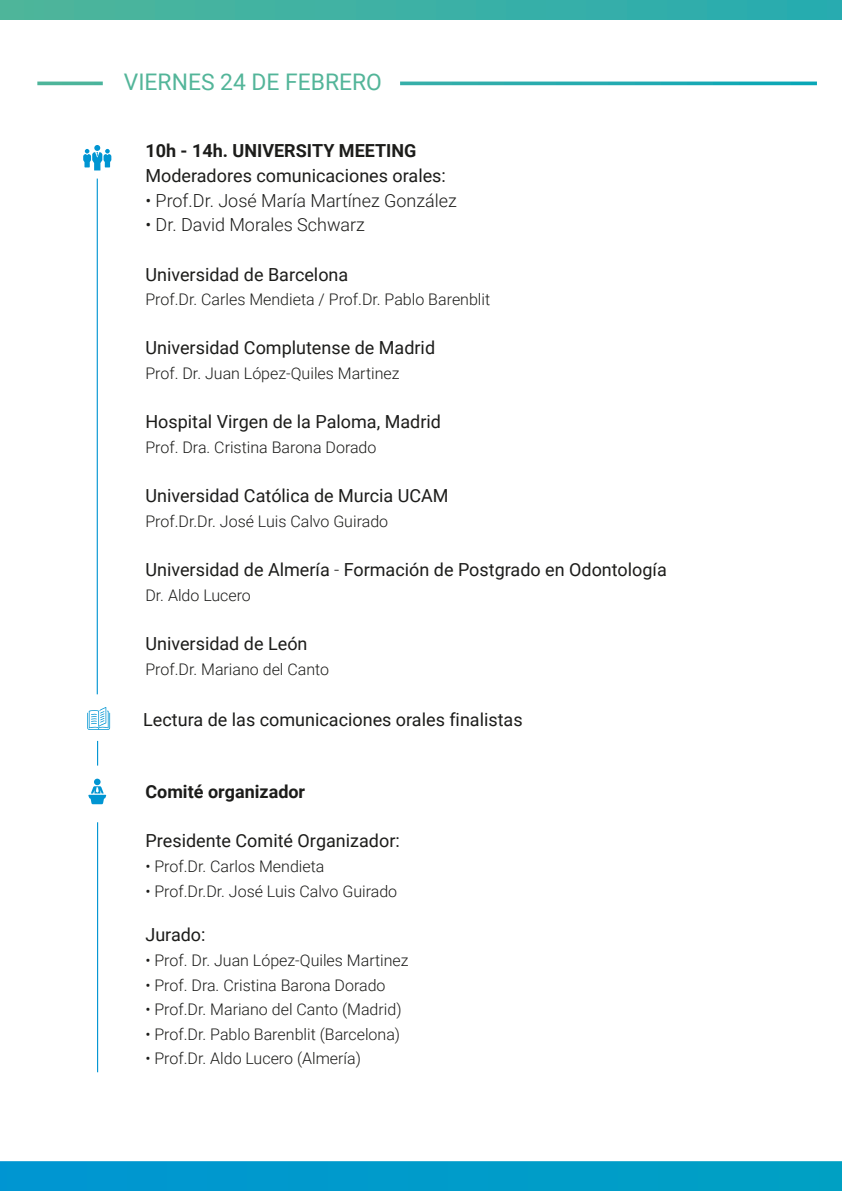
<style>
.page{position:relative;width:842px;height:1191px;background:#fff}
.page>*{position:absolute;margin:0;border:0;box-sizing:border-box;transform-origin:0 0}
.t1{font:22.8px "Roboto";color:#53b599}
.t2{font:18px "Roboto";color:#1c1c1a}
.t3{font:300 18px "Roboto";color:#1c1c1a}
.t4{font:700 18px "Roboto";color:#1c1c1a}
.t5{font:300 16px "Roboto";color:#1c1c1a}
.s1{font-weight:300}
</style>
<div class="page">
<div style="left:0;top:0;width:842px;height:20px;background:linear-gradient(to right,#4fb69a,#28acb0)"></div>
<div style="left:0;top:1161px;width:842px;height:30px;background:#009bca"></div>
<hr style="left:37px;top:82px;width:66px;height:3px;background:#4db59b">
<svg style="left:400px;top:82px;width:417px;height:3px"></svg>
<hr style="left:97px;top:822px;width:1px;height:250px;background:#0095d2">
<svg style="left:97px;top:741px;width:1px;height:24px"></svg>
<hr style="left:97px;top:179px;width:1px;height:515px;background:#0095d2">
<div style="left:94px;top:778px;width:7px;height:7px;background:#0095d2;border-radius:50%"></div>
<svg style="left:88px;top:786px;width:18px;height:18px"></svg>
<svg style="left:83px;top:145px;width:28px;height:25px"></svg>
<svg style="left:87px;top:707px;width:23px;height:23px"></svg>
<h1 class="t1" style="left:124px;top:66px;width:260px">VIERNES 24 DE FEBRERO</h1>
<p class="t4" style="left:145px;top:138px;width:273px">10h - 14h. UNIVERSITY MEETING</p>
<p class="t2" style="left:145px;top:163px;width:302px">Moderadores comunicaciones orales:</p>
<p class="t3" style="left:145px;top:188px;width:313px">• Prof.Dr. José María Martínez González</p>
<p class="t3" style="left:145px;top:212px;width:221px">• Dr. David Morales Schwarz</p>
<p class="t2" style="left:145px;top:261px;width:204px">Universidad de Barcelona</p>
<p class="t5" style="left:145px;top:288px;width:346px">Prof.Dr. Carles Mendieta / Prof.Dr. Pablo Barenblit</p>
<p class="t2" style="left:145px;top:335px;width:291px">Universidad Complutense de Madrid</p>
<p class="t5" style="left:145px;top:362px;width:256px">Prof. Dr. Juan López-Quiles Martinez</p>
<p class="t2" style="left:145px;top:409px;width:297px">Hospital Virgen de la Paloma, Madrid</p>
<p class="t5" style="left:145px;top:436px;width:233px">Prof. Dra. Cristina Barona Dorado</p>
<p class="t2" style="left:145px;top:483px;width:305px">Universidad Católica de Murcia UCAM</p>
<p class="t5" style="left:145px;top:510px;width:244px">Prof.Dr.Dr. José Luis Calvo Guirado</p>
<p class="t2" style="left:145px;top:557px;width:523px">Universidad de Almería <span class="s1">-</span> Formación de Postgrado en Odontología</p>
<p class="t5" style="left:145px;top:584px;width:107px">Dr. Aldo Lucero</p>
<p class="t2" style="left:145px;top:631px;width:164px">Universidad de León</p>
<p class="t5" style="left:145px;top:658px;width:185px">Prof.Dr. Mariano del Canto</p>
<p class="t2" style="left:143px;top:707px;width:381px">Lectura de las comunicaciones orales finalistas</p>
<p class="t4" style="left:145px;top:779px;width:161px">Comité organizador</p>
<p class="t2" style="left:145px;top:828px;width:256px">Presidente Comité Organizador:</p>
<p class="t5" style="left:145px;top:855px;width:181px">• Prof.Dr. Carlos Mendieta</p>
<p class="t5" style="left:145px;top:879px;width:253px">• Prof.Dr.Dr. José Luis Calvo Guirado</p>
<p class="t2" style="left:145px;top:922px;width:62px">Jurado:</p>
<p class="t5" style="left:145px;top:949px;width:265px">• Prof. Dr. Juan López-Quiles Martinez</p>
<p class="t5" style="left:145px;top:973px;width:242px">• Prof. Dra. Cristina Barona Dorado</p>
<p class="t5" style="left:145px;top:998px;width:258px">• Prof.Dr. Mariano del Canto (Madrid)</p>
<p class="t5" style="left:145px;top:1023px;width:256px">• Prof.Dr. Pablo Barenblit (Barcelona)</p>
<p class="t5" style="left:145px;top:1047px;width:217px">• Prof.Dr. Aldo Lucero (Almería)</p>
</div>
